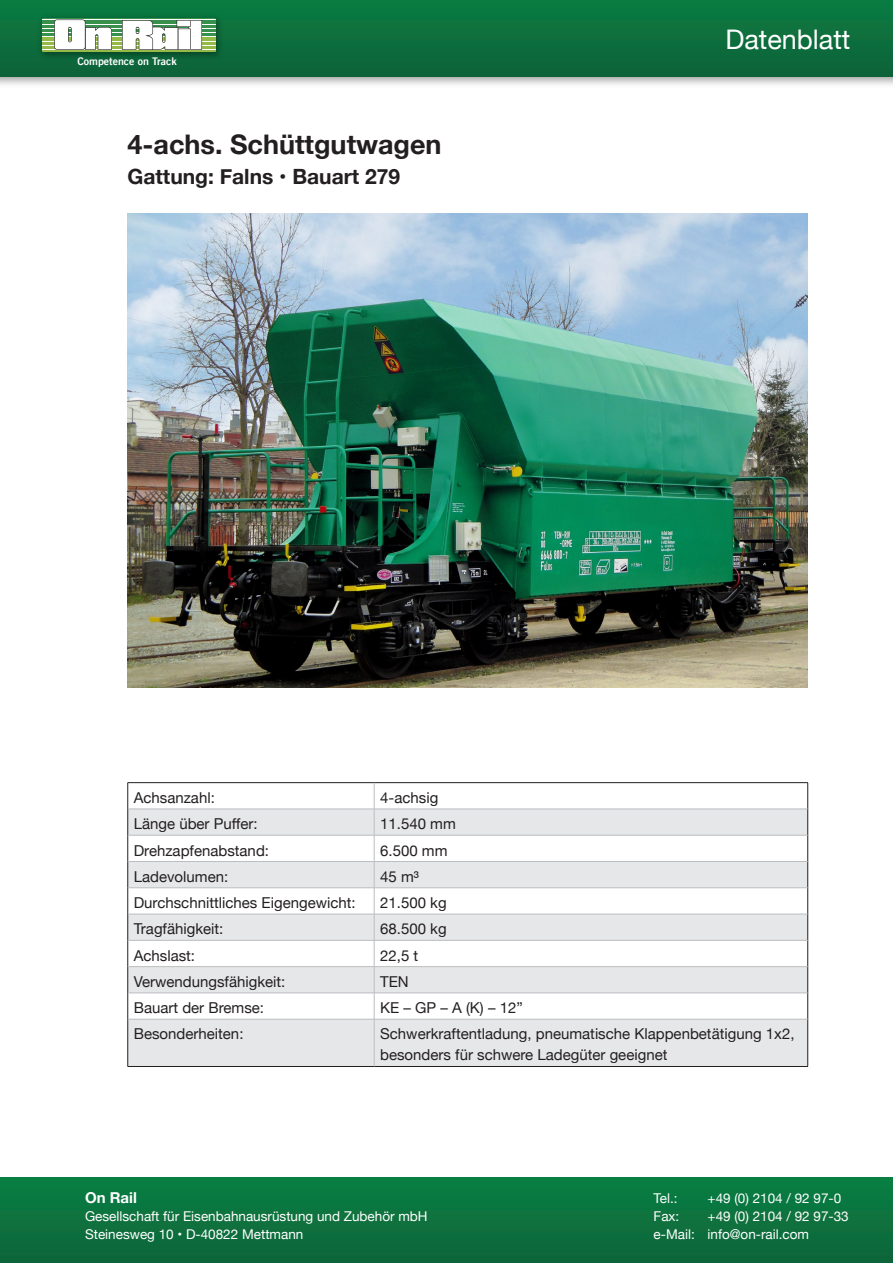
<style>
.page{position:relative;width:893px;height:1263px;background:#fff}
.page>*{position:absolute;margin:0;border:0;box-sizing:border-box;transform-origin:0 0}
.Headline{font:700 27px "Helvetica Neue";color:#231f20}
.t1{font:27px "Helvetica Neue";color:#fff}
.Gattung{font:700 21px "Helvetica Neue";color:#231f20}
.t2{font:15px/21px "Helvetica Neue";color:#231f20}
.t3{font:700 15px "Helvetica Neue";color:#fff}
.t4{font:13.5px/18px "Helvetica Neue";color:#fff}
.t5{font:10.65px "Trade Gothic LT Bold Two";color:#fff}
</style>
<div class="page">
<div style="left:0;top:0;width:893px;height:77px;background:linear-gradient(to right,#0c6d3d,#0c6f3d)"></div>
<img style="left:34px;top:10px;width:192px;height:53px">
<svg style="left:42px;top:18px;width:174px;height:34px"></svg>
<div style="left:0;top:1178px;width:893px;height:85px;background:linear-gradient(to right,#0c723e,#0c723e)"></div>
<img style="left:128px;top:214px;width:680px;height:473px">
<svg style="left:128px;top:810px;width:679px;height:256px;fill:#e6e7e9"></svg>
<hr style="left:128px;top:782px;width:246px;height:1px;background:#231f20">
<hr style="left:374px;top:782px;width:434px;height:1px;background:#231f20">
<svg style="left:127px;top:783px;width:1px;height:236px"></svg>
<svg style="left:807px;top:783px;width:1px;height:236px"></svg>
<hr style="left:127px;top:1019px;width:1px;height:47px;background:#231f20">
<hr style="left:807px;top:1019px;width:1px;height:47px;background:#231f20">
<hr style="left:128px;top:1066px;width:246px;height:1px;background:#231f20">
<hr style="left:374px;top:1066px;width:434px;height:1px;background:#231f20">
<hr style="left:128px;top:809px;width:246px;height:1px;background:#bcbdc0">
<hr style="left:374px;top:809px;width:433px;height:1px;background:#bcbdc0">
<hr style="left:128px;top:835px;width:246px;height:1px;background:#bcbdc0">
<hr style="left:374px;top:835px;width:433px;height:1px;background:#bcbdc0">
<hr style="left:128px;top:861px;width:246px;height:1px;background:#bcbdc0">
<hr style="left:374px;top:861px;width:433px;height:1px;background:#bcbdc0">
<hr style="left:128px;top:887px;width:246px;height:1px;background:#bcbdc0">
<hr style="left:374px;top:887px;width:433px;height:1px;background:#bcbdc0">
<hr style="left:128px;top:914px;width:246px;height:1px;background:#bcbdc0">
<hr style="left:374px;top:914px;width:433px;height:1px;background:#bcbdc0">
<hr style="left:128px;top:940px;width:246px;height:1px;background:#bcbdc0">
<hr style="left:374px;top:940px;width:433px;height:1px;background:#bcbdc0">
<hr style="left:128px;top:966px;width:246px;height:1px;background:#bcbdc0">
<hr style="left:374px;top:966px;width:433px;height:1px;background:#bcbdc0">
<hr style="left:128px;top:993px;width:246px;height:1px;background:#bcbdc0">
<hr style="left:374px;top:993px;width:433px;height:1px;background:#bcbdc0">
<svg style="left:374px;top:783px;width:1px;height:236px"></svg>
<hr style="left:128px;top:1019px;width:246px;height:1px;background:#bcbdc0">
<hr style="left:374px;top:1019px;width:433px;height:1px;background:#bcbdc0">
<hr style="left:374px;top:1019px;width:1px;height:47px;background:#bcbdc0">
<p class="t5" style="left:77px;top:55px;width:101px">Competence on Track</p>
<p class="Headline" style="left:128px;top:123px;width:316px">4-achs. Schüttgutwagen</p>
<p class="Gattung" style="left:128px;top:160px;width:274px">Gattung: Falns • Bauart 279</p>
<p class="t1" style="left:725px;top:20px;width:127px">Datenblatt</p>
<p class="t2" style="left:134px;top:788px;width:83px">Achsanzahl:</p>
<p class="t2" style="left:380px;top:788px;width:60px">4-achsig</p>
<p class="t2" style="left:134px;top:814px;width:125px">Länge über Puffer:</p>
<p class="t2" style="left:380px;top:814px;width:77px">11.540 mm</p>
<p class="t2" style="left:134px;top:840px;width:137px">Drehzapfenabstand:</p>
<p class="t2" style="left:380px;top:840px;width:69px">6.500 mm</p>
<p class="t2" style="left:134px;top:867px;width:96px">Ladevolumen:</p>
<p class="t2" style="left:380px;top:867px;width:40px">45 m³</p>
<p class="t2" style="left:134px;top:893px;width:223px">Durchschnittliches Eigengewicht:</p>
<p class="t2" style="left:380px;top:893px;width:68px">21.500 kg</p>
<p class="t2" style="left:134px;top:919px;width:91px">Tragfähigkeit:</p>
<p class="t2" style="left:380px;top:919px;width:68px">68.500 kg</p>
<p class="t2" style="left:134px;top:946px;width:63px">Achslast:</p>
<p class="t2" style="left:380px;top:946px;width:40px">22,5 t</p>
<p class="t2" style="left:134px;top:972px;width:153px">Verwendungsfähigkeit:</p>
<p class="t2" style="left:380px;top:972px;width:30px">TEN</p>
<p class="t2" style="left:134px;top:998px;width:132px">Bauart der Bremse:</p>
<p class="t2" style="left:380px;top:998px;width:144px">KE – GP – A (K) – 12”</p>
<p class="t2" style="left:134px;top:1024px;width:111px">Besonderheiten:</p>
<p class="t2" style="left:380px;top:1024px;width:416px">Schwerkraftentladung, pneumatische Klappenbetätigung 1x2, besonders für schwere Ladegüter geeignet</p>
<p class="t3" style="left:85px;top:1186px;width:53px">On Rail</p>
<p class="t4" style="left:85px;top:1208px;width:344px">Gesellschaft für Eisenbahnausrüstung und Zubehör mbH<br>Steinesweg 10 • D-40822 Mettmann</p>
<p class="t4" style="left:654px;top:1190px;width:26px">Tel.:</p>
<p class="t4" style="left:708px;top:1190px;width:135px">+49 (0) 2104 / 92 97-0</p>
<p class="t4" style="left:654px;top:1208px;width:27px">Fax:</p>
<p class="t4" style="left:654px;top:1208px;width:197px;text-indent:54px">+49 (0) 2104 / 92 97-33 e-Mail: info@on-rail.com</p>
</div>
